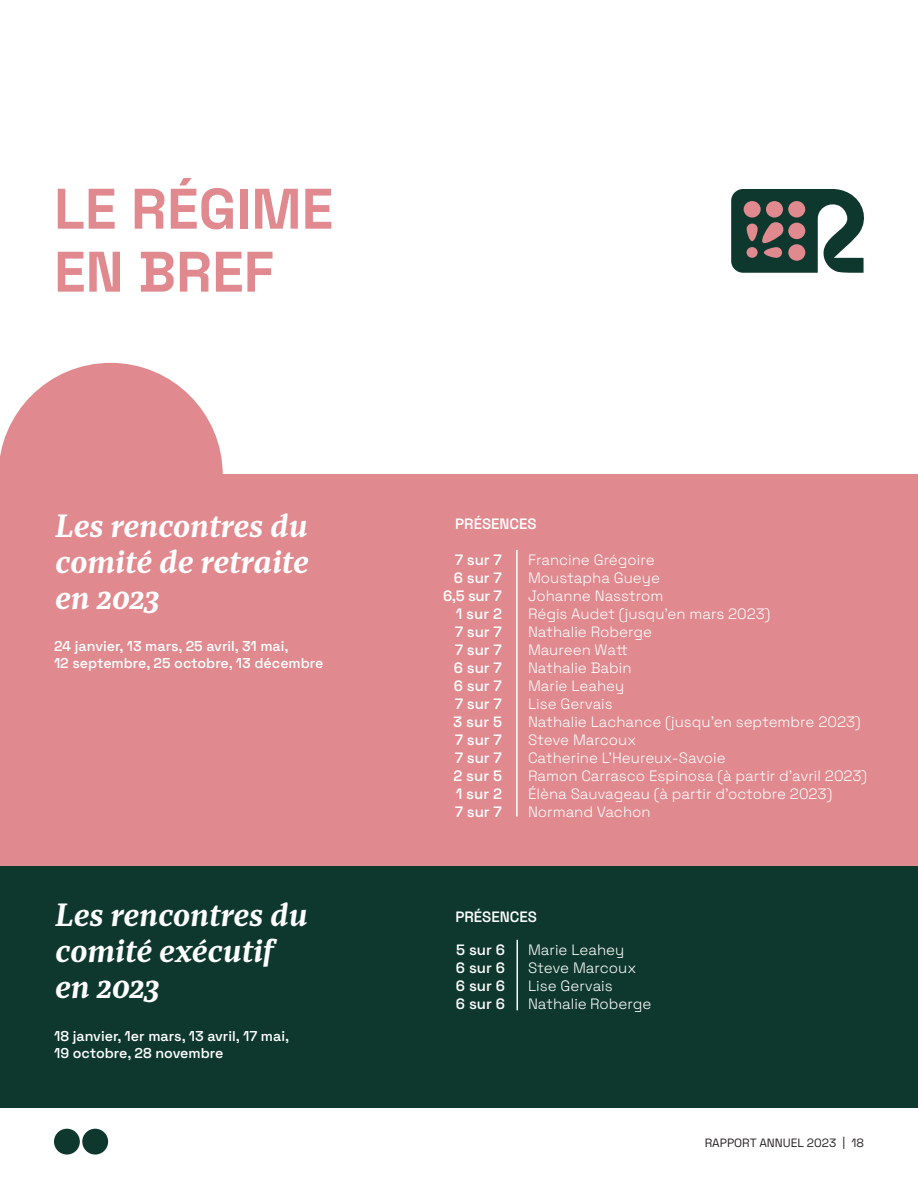
<style>
.page{position:relative;width:918px;height:1188px;background:#fff}
.page>*{position:absolute;margin:0;border:0;box-sizing:border-box;transform-origin:0 0}
.BIG_TITLE{font:700 57px/63px "Space Grotesk";color:#e0898e}
.text_-_1{font:italic 700 30px/36px "Recia";color:#fff;text-align:justify}
.space_grotesk__italic{font:300 15px "Space Grotesk";color:#fff}
.space_grotesk__italic-2{font:600 15px "Space Grotesk";color:#fff}
.space_grotesk__italic-3{font:600 14.25px/17.1px "Space Grotesk";color:#fff}
.t1{font:12px "Space Grotesk";color:#231f20}
</style>
<div class="page">
<svg style="left:0;top:363px;width:223px;height:111px;fill:#e0898e"></svg>
<div style="left:0;top:474px;width:918px;height:396px;background:#e0898e"></div>
<div style="left:0;top:866px;width:918px;height:242px;background:#0e382d"></div>
<div style="left:82px;top:1129px;width:26px;height:26px;background:#0e382d;border-radius:50%"></div>
<div style="left:54px;top:1129px;width:26px;height:26px;background:#0e382d;border-radius:50%"></div>
<svg style="left:731px;top:189px;width:133px;height:84px"></svg>
<div style="left:744px;top:201px;width:17px;height:17px;background:#e0898e;border-radius:50%"></div>
<div style="left:766px;top:201px;width:17px;height:17px;background:#e0898e;border-radius:50%"></div>
<div style="left:788px;top:201px;width:17px;height:16px;background:#e0898e;border-radius:50%"></div>
<div style="left:788px;top:244px;width:17px;height:17px;background:#e0898e;border-radius:50%"></div>
<div style="left:788px;top:223px;width:17px;height:16px;background:#e0898e;border-radius:50%"></div>
<div style="left:764px;top:247px;width:18px;height:11px;background:#e0898e;border-radius:5px"></div>
<div style="left:747px;top:247px;width:11px;height:11px;background:#e0898e;border-radius:50%"></div>
<div style="left:747px;top:224px;width:11px;height:17px;background:#e0898e;border-radius:5px"></div>
<hr style="left:516px;top:550px;width:2px;height:267px;background:#fff">
<hr style="left:517px;top:940px;width:1px;height:70px;background:#fff">
<p class="BIG_TITLE" style="left:54px;top:173px;width:281px">LE RÉGIME<br>EN BREF</p>
<p class="text_-_1" style="left:54px;top:507px;width:255px">Les rencontres du comité de retraite en 2023</p>
<p class="space_grotesk__italic-3" style="left:54px;top:636px;width:271px">24 janvier, 13 mars, 25 avril, 31 mai,<br>12 septembre, 25 octobre, 13 décembre</p>
<p class="text_-_1" style="left:54px;top:897px;width:254px;text-align:left">Les rencontres du comité exécutif en 2023</p>
<p class="space_grotesk__italic-3" style="left:54px;top:1026px;width:236px">18 janvier, 1er mars, 13 avril, 17 mai,<br>19 octobre, 28 novembre</p>
<p class="space_grotesk__italic-2" style="left:455px;top:513px;width:83px">PRÉSENCES</p>
<p class="space_grotesk__italic-2" style="left:455px;top:548px;width:49px">7 sur 7</p>
<p class="space_grotesk__italic-2" style="left:454px;top:566px;width:50px">6 sur 7</p>
<p class="space_grotesk__italic-2" style="left:443px;top:584px;width:60px">6,5 sur 7</p>
<p class="space_grotesk__italic-2" style="left:456px;top:602px;width:48px">1 sur 2</p>
<p class="space_grotesk__italic-2" style="left:455px;top:620px;width:49px">7 sur 7</p>
<p class="space_grotesk__italic-2" style="left:455px;top:638px;width:49px">7 sur 7</p>
<p class="space_grotesk__italic-2" style="left:454px;top:656px;width:50px">6 sur 7</p>
<p class="space_grotesk__italic-2" style="left:454px;top:674px;width:50px">6 sur 7</p>
<p class="space_grotesk__italic-2" style="left:455px;top:692px;width:49px">7 sur 7</p>
<p class="space_grotesk__italic-2" style="left:453px;top:710px;width:50px">3 sur 5</p>
<p class="space_grotesk__italic-2" style="left:455px;top:728px;width:49px">7 sur 7</p>
<p class="space_grotesk__italic-2" style="left:455px;top:746px;width:49px">7 sur 7</p>
<p class="space_grotesk__italic-2" style="left:453px;top:764px;width:50px">2 sur 5</p>
<p class="space_grotesk__italic-2" style="left:456px;top:782px;width:48px">1 sur 2</p>
<p class="space_grotesk__italic-2" style="left:455px;top:800px;width:49px">7 sur 7</p>
<p class="space_grotesk__italic" style="left:528px;top:549px;width:128px">Francine Grégoire</p>
<p class="space_grotesk__italic" style="left:528px;top:567px;width:134px">Moustapha Gueye</p>
<p class="space_grotesk__italic" style="left:528px;top:585px;width:137px">Johanne Nasstrom</p>
<p class="space_grotesk__italic" style="left:528px;top:603px;width:244px">Régis Audet (jusqu’en mars 2023)</p>
<p class="space_grotesk__italic" style="left:528px;top:621px;width:126px">Nathalie Roberge</p>
<p class="space_grotesk__italic" style="left:528px;top:639px;width:101px">Maureen Watt</p>
<p class="space_grotesk__italic" style="left:528px;top:657px;width:105px">Nathalie Babin</p>
<p class="space_grotesk__italic" style="left:528px;top:675px;width:98px">Marie Leahey</p>
<p class="space_grotesk__italic" style="left:528px;top:693px;width:86px">Lise Gervais</p>
<p class="space_grotesk__italic" style="left:528px;top:711px;width:334px">Nathalie Lachance (jusqu’en septembre 2023)</p>
<p class="space_grotesk__italic" style="left:528px;top:729px;width:110px">Steve Marcoux</p>
<p class="space_grotesk__italic" style="left:528px;top:747px;width:199px">Catherine L’Heureux-Savoie</p>
<p class="space_grotesk__italic" style="left:528px;top:765px;width:341px">Ramon Carrasco Espinosa (à partir d’avril 2023)</p>
<p class="space_grotesk__italic" style="left:528px;top:783px;width:306px">Élèna Sauvageau (à partir d’octobre 2023)</p>
<p class="space_grotesk__italic" style="left:528px;top:801px;width:124px">Normand Vachon</p>
<p class="space_grotesk__italic-2" style="left:455px;top:905px;width:83px">PRÉSENCES</p>
<p class="space_grotesk__italic-2" style="left:456px;top:938px;width:50px">5 sur 6</p>
<p class="space_grotesk__italic-2" style="left:456px;top:956px;width:51px">6 sur 6</p>
<p class="space_grotesk__italic-2" style="left:456px;top:974px;width:51px">6 sur 6</p>
<p class="space_grotesk__italic-2" style="left:456px;top:992px;width:51px">6 sur 6</p>
<p class="space_grotesk__italic" style="left:528px;top:938px;width:98px">Marie Leahey</p>
<p class="space_grotesk__italic" style="left:528px;top:956px;width:110px">Steve Marcoux</p>
<p class="space_grotesk__italic" style="left:528px;top:974px;width:86px">Lise Gervais</p>
<p class="space_grotesk__italic" style="left:528px;top:992px;width:125px">Nathalie Roberge</p>
<p class="t1" style="left:705px;top:1134px;width:161px">RAPPORT ANNUEL 2023 | 18</p>
</div>
